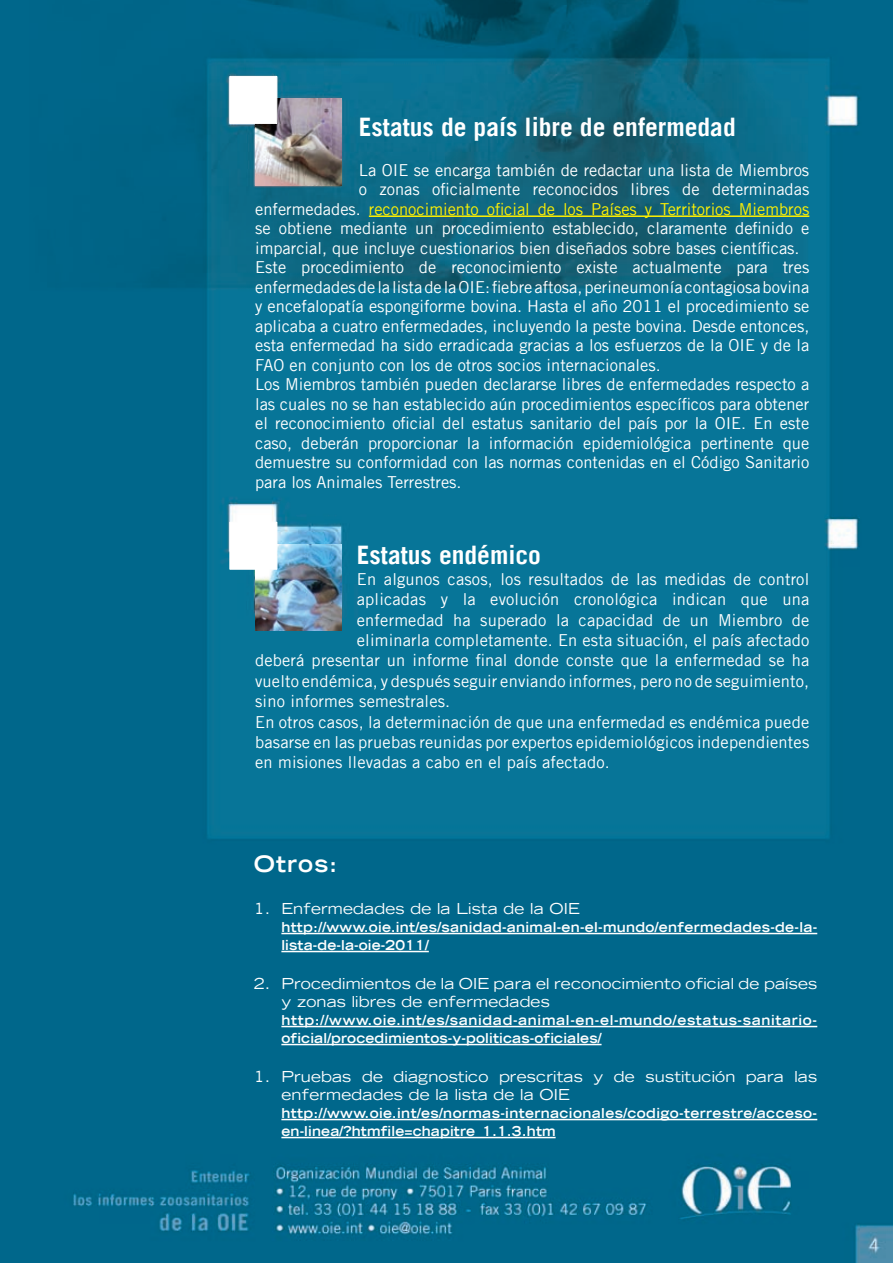
<style>
.page{position:relative;width:893px;height:1263px;background:#fff}
.page>*{position:absolute;margin:0;border:0;box-sizing:border-box;transform-origin:0 0}
.t1{font:700 25.5px "Trade Gothic";color:#fff}
.t2{font:700 expanded 22.5px "Trade Gothic LH";letter-spacing:.05em;color:#fff}
.t3{font:16.5px/19.5px "Trade Gothic";letter-spacing:.01em;color:#fff;text-align:justify}
.t4{font:16.5px "Trade Gothic";color:#fff101}
.t5{font:expanded 15px/18px "Trade Gothic LH";letter-spacing:.01em;color:#fff}
.t6{font:700 expanded 13.5px/18px "Trade Gothic LH";letter-spacing:.02em;color:#fff}
.t7{font:700 expanded 13.5px/18px "Trade Gothic LH";letter-spacing:.05em;color:#fff}
.s1{color:#fff}
</style>
<div class="page">
<img style="left:0;top:0;width:893px;height:1263px">
<hr style="left:369px;top:215px;width:440px;height:2px;background:#fff101">
<hr style="left:281px;top:933px;width:536px;height:1px;background:#fff">
<hr style="left:281px;top:951px;width:148px;height:1px;background:#fff">
<hr style="left:281px;top:1026px;width:536px;height:1px;background:#fff">
<hr style="left:281px;top:1044px;width:321px;height:1px;background:#fff">
<hr style="left:281px;top:1119px;width:536px;height:1px;background:#fff">
<hr style="left:281px;top:1137px;width:275px;height:1px;background:#fff">
<img style="left:255px;top:98px;width:87px;height:87px">
<div style="left:230px;top:76px;width:47px;height:48px;background:#fff;border:1px solid #fff"></div>
<img style="left:255px;top:544px;width:87px;height:87px">
<div style="left:230px;top:522px;width:47px;height:47px;background:#fff"></div>
<p class="t1" style="left:359px;top:111px;width:378px">Estatus de país libre de enfermedad</p>
<p class="t3" style="left:359px;top:160px;width:452px">La OIE se encarga también de redactar una lista de Miembros</p>
<p class="t3" style="left:359px;top:179px;width:452px">o zonas oficialmente reconocidos libres de determinadas</p>
<p class="t4" style="left:255px;top:199px;width:556px"><span class="s1">enfermedades.</span> reconocimiento oficial de los Países y Territorios Miembros</p>
<p class="t3" style="left:255px;top:218px;width:556px">se obtiene mediante un procedimiento establecido, claramente definido e</p>
<p class="t3" style="left:255px;top:238px;width:546px">imparcial, que incluye cuestionarios bien diseñados sobre bases científicas.</p>
<p class="t3" style="left:255px;top:257px;width:556px">Este procedimiento de reconocimiento existe actualmente para tres enfermedades de la lista de la OIE: fiebre aftosa, perineumonía contagiosa bovina y encefalopatía espongiforme bovina. Hasta el año 2011 el procedimiento se aplicaba a cuatro enfermedades, incluyendo la peste bovina. Desde entonces, esta enfermedad ha sido erradicada gracias a los esfuerzos de la OIE y de la FAO en conjunto con los de otros socios internacionales.</p>
<p class="t3" style="left:255px;top:374px;width:556px">Los Miembros también pueden declararse libres de enfermedades respecto a las cuales no se han establecido aún procedimientos específicos para obtener el reconocimiento oficial del estatus sanitario del país por la OIE. En este caso, deberán proporcionar la información epidemiológica pertinente que demuestre su conformidad con las normas contenidas en el Código Sanitario para los Animales Terrestres.</p>
<p class="t1" style="left:357px;top:539px;width:186px">Estatus endémico</p>
<p class="t3" style="left:357px;top:569px;width:454px">En algunos casos, los resultados de las medidas de control</p>
<p class="t3" style="left:357px;top:589px;width:454px">aplicadas y la evolución cronológica indican que una</p>
<p class="t3" style="left:357px;top:610px;width:454px">enfermedad ha superado la capacidad de un Miembro de</p>
<p class="t3" style="left:357px;top:630px;width:454px">eliminarla completamente. En esta situación, el país afectado</p>
<p class="t3" style="left:255px;top:650px;width:556px">deberá presentar un informe final donde conste que la enfermedad se ha</p>
<p class="t3" style="left:255px;top:671px;width:556px">vuelto endémica, y después seguir enviando informes, pero no de seguimiento,</p>
<p class="t3" style="left:255px;top:691px;width:197px">sino informes semestrales.</p>
<p class="t3" style="left:255px;top:711px;width:556px;line-height:20.4px">En otros casos, la determinación de que una enfermedad es endémica puede basarse en las pruebas reunidas por expertos epidemiológicos independientes en misiones llevadas a cabo en el país afectado.</p>
<p class="t2" style="left:254px;top:849px;width:85px">Otros:</p>
<p class="t5" style="left:254px;top:899px;width:327px">1. Enfermedades de la Lista de la OIE</p>
<p class="t6" style="left:281px;top:918px;width:537px">http://www.oie.int/es/sanidad-animal-en-el-mundo/enfermedades-de-la&shy;lista-de-la-oie-2011/</p>
<p class="t5" style="left:281px;top:974px;width:537px;text-indent:-28px">2. Procedimientos de la OIE para el reconocimiento oficial de países y zonas libres de enfermedades</p>
<p class="t7" style="left:281px;top:1011px;width:537px">http://www.oie.int/es/sanidad-animal-en-el-mundo/estatus-sanitario&shy;oficial/procedimientos-y-politicas-oficiales/</p>
<p class="t5" style="left:281px;top:1067px;width:537px;text-indent:-28px">1. Pruebas de diagnostico prescritas y de sustitución para las enfermedades de la lista de la OIE</p>
<p class="t6" style="left:281px;top:1104px;width:537px">http://www.oie.int/es/normas-internacionales/codigo-terrestre/acceso&shy;en-linea/?htmfile=chapitre_1.1.3.htm</p>
</div>
